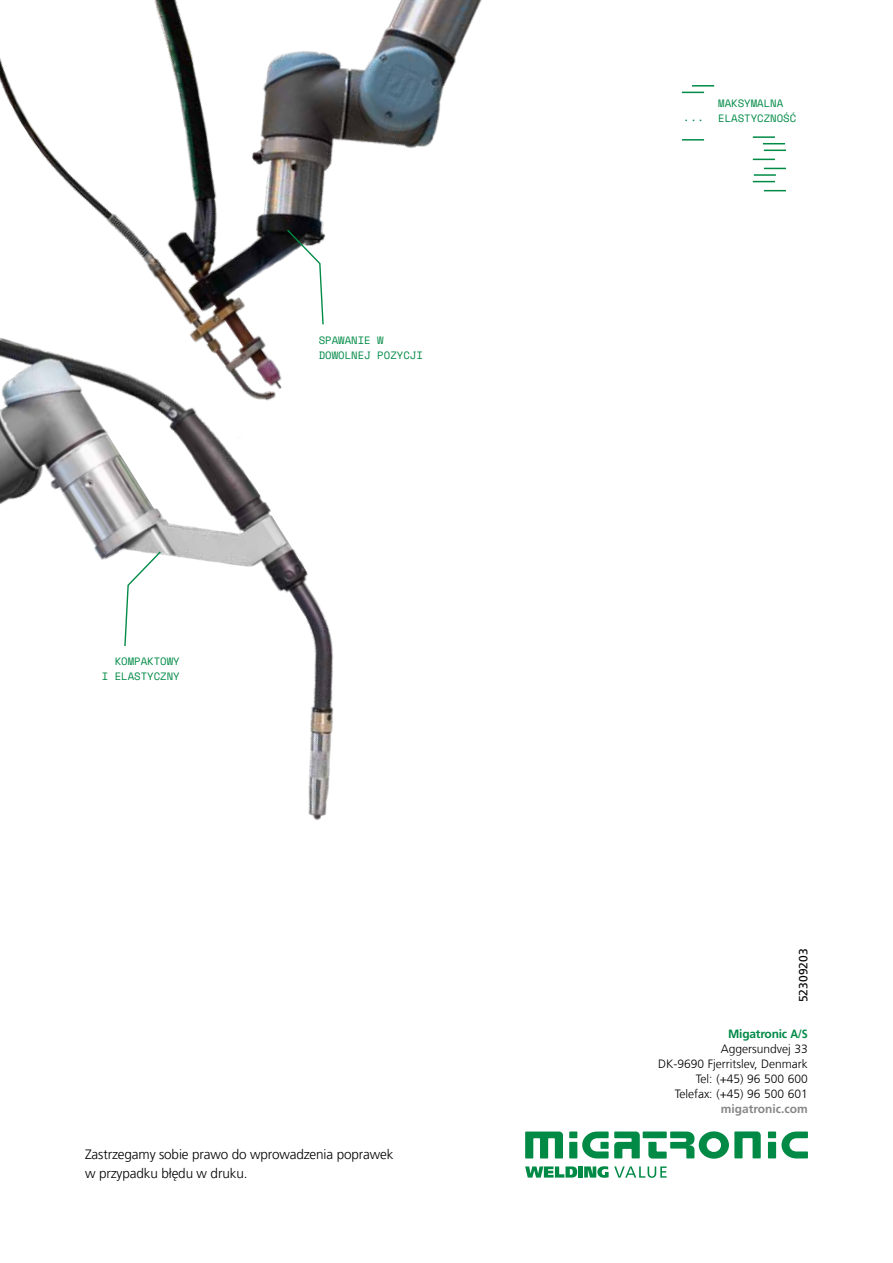
<style>
.page{position:relative;width:893px;height:1263px;background:#fff}
.page>*{position:absolute;margin:0;border:0;box-sizing:border-box;transform-origin:0 0}
.t1{font:300 13.5px/18.8px "Frutiger LT Pro";letter-spacing:-.01em;color:#000}
.t2{font:300 12px/15px "Frutiger LT Com";color:#000;text-align:right}
.t3{font:700 12px "Frutiger LT Pro";color:#878787}
.t4{font:700 12px "Frutiger LT Pro";letter-spacing:-.02em;color:#008a46}
.t5{font:12px "Frutiger LT Pro";color:#000}
.t6{font:11.55px "Space Mono";color:#008a46}
.t7{font:10.65px/15px "Space Mono";color:#008a46}
</style>
<div class="page">
<img style="left:79px;top:520px;width:255px;height:300px">
<img style="left:0;top:0;width:705px;height:520px">
<div style="left:569px;top:1131px;width:8px;height:7px;background:#008a46"></div>
<div style="left:569px;top:1142px;width:8px;height:16px;background:#008a46"></div>
<div style="left:768px;top:1131px;width:8px;height:7px;background:#008a46"></div>
<div style="left:768px;top:1142px;width:8px;height:16px;background:#008a46"></div>
<svg style="left:781px;top:1131px;width:27px;height:27px"></svg>
<svg style="left:582px;top:1131px;width:58px;height:27px"></svg>
<svg style="left:525px;top:1131px;width:38px;height:27px"></svg>
<div style="left:643px;top:1131px;width:24px;height:7px;background:#008a46"></div>
<svg style="left:648px;top:1131px;width:113px;height:28px"></svg>
<svg style="left:525px;top:1166px;width:52px;height:11px"></svg>
<div style="left:578px;top:1166px;width:5px;height:11px;background:#008a46"></div>
<svg style="left:584px;top:1166px;width:83px;height:12px"></svg>
<svg style="left:753px;top:159px;width:22px;height:1px"></svg>
<svg style="left:764px;top:190px;width:22px;height:1px"></svg>
<svg style="left:682px;top:92px;width:22px;height:1px"></svg>
<hr style="left:753px;top:136px;width:22px;height:2px;background:#008a46">
<svg style="left:764px;top:168px;width:22px;height:1px"></svg>
<hr style="left:682px;top:139px;width:22px;height:2px;background:#008a46">
<hr style="left:692px;top:85px;width:22px;height:2px;background:#008a46">
<svg style="left:763px;top:143px;width:22px;height:1px"></svg>
<hr style="left:754px;top:174px;width:22px;height:2px;background:#008a46">
<svg style="left:764px;top:150px;width:22px;height:1px"></svg>
<svg style="left:753px;top:181px;width:22px;height:1px"></svg>
<svg style="left:286px;top:228px;width:38px;height:98px"></svg>
<svg style="left:123px;top:550px;width:39px;height:97px"></svg>
<p class="t7" style="left:102px;top:654px;width:80px;text-align:right">KOMPAKTOWY<br>I ELASTYCZNY</p>
<p class="t7" style="left:319px;top:332px;width:106px">SPAWANIE W<br>DOWOLNEJ POZYCJI</p>
<p class="t1" style="left:85px;top:1145px;width:310px">Zastrzegamy sobie prawo do wprowadzenia poprawek w przypadku błędu w druku.</p>
<p class="t6" style="left:683px;top:109px;width:23px">...</p>
<p class="t7" style="left:718px;top:95px;width:80px">MAKSYMALNA<br>ELASTYCZNOŚĆ</p>
<p class="t5" style="left:796px;top:1002px;width:55px;rotate:-90deg">52309203</p>
<p class="t4" style="left:728px;top:1027px;width:81px">Migatronic A/S</p>
<p class="t2" style="left:658px;top:1041px;width:151px">Aggersundvej 33<br>DK-9690 Fjerritslev, Denmark<br>Tel: (+45) 96 500 600<br>Telefax: (+45) 96 500 601</p>
<p class="t3" style="left:721px;top:1102px;width:89px">migatronic.com</p>
</div>
